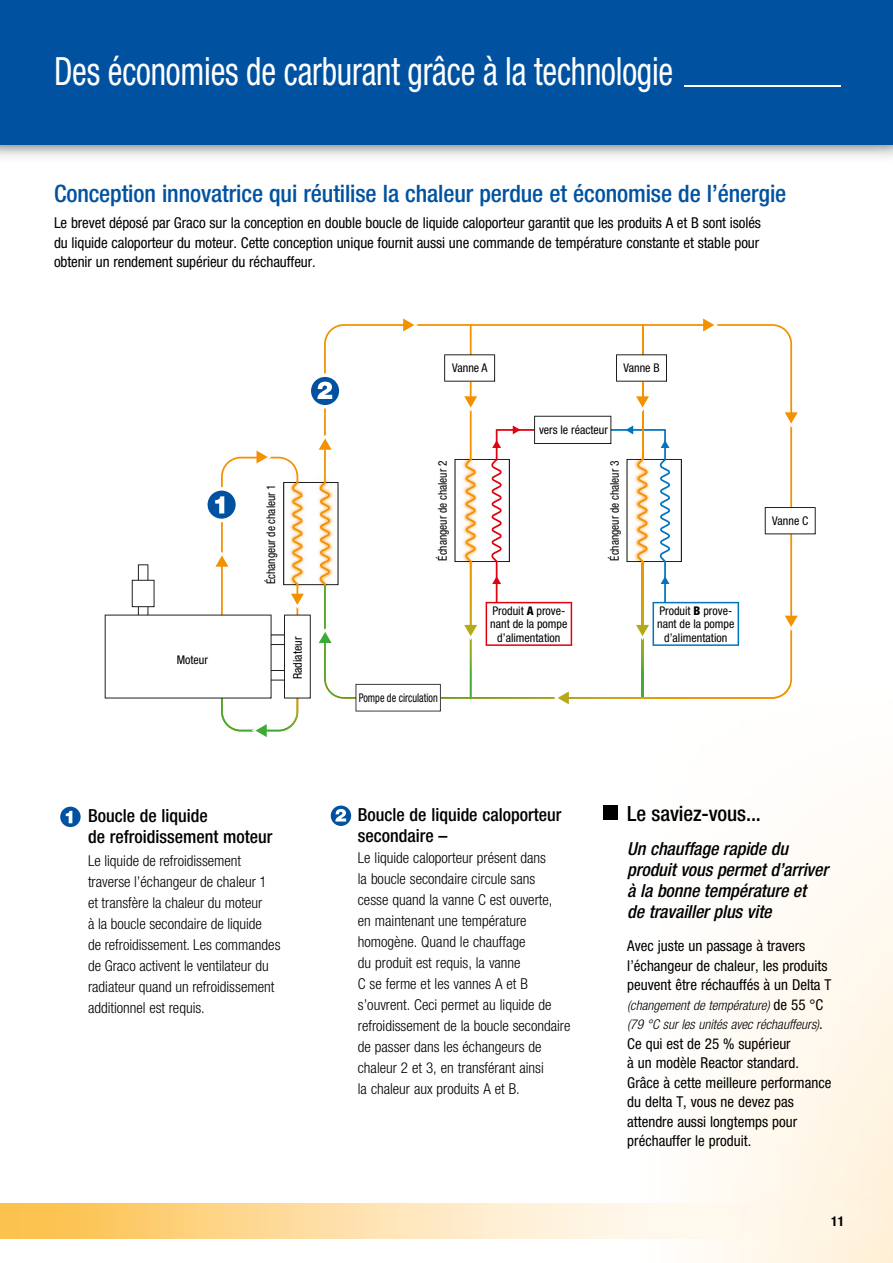
<style>
.page{position:relative;width:893px;height:1263px;background:#fff}
.page>*{position:absolute;margin:0;border:0;box-sizing:border-box;transform-origin:0 0}
.t1{font:condensed 39px "Helvetica Neue LT Std";letter-spacing:-.005em;color:#fff;scale:.85 1}
.t2{font:500 condensed 24px "Helvetica Neue LT Std";letter-spacing:-.005em;color:#0052a0}
.t3{font:500 condensed 21px "Helvetica Neue LT Std";letter-spacing:-.005em;color:#000}
.t4{font:italic 500 condensed 18px/21px "Helvetica Neue LT Std";letter-spacing:-.005em;color:#000}
.t5{font:500 condensed 18px/21px "Helvetica Neue LT Std";color:#000}
.t6{font:300 condensed 15px/21px "Helvetica Neue LT Std";color:#000}
.t7{font:condensed 15px/19.5px "Helvetica Neue LT Std";letter-spacing:-.005em;color:#000}
.t8{font:italic 300 condensed 13.5px/19.5px "Helvetica Neue LT Std";color:#000}
.t9{font:700 condensed 13.5px "Helvetica Neue LT Std";color:#000}
.t10{font:condensed 12px/13.5px "Helvetica Neue LT Std";color:#000;text-align:center}
.t11{font:condensed 12px "Helvetica Neue LT Std";color:#000;scale:.95 1}
.t12{font:condensed 12px "Helvetica Neue LT Std";color:#000;scale:.85 1}
.s1{font-weight:800}
.s2{font-weight:400;font-style:normal;font-size:15px}
</style>
<div class="page">
<svg style="left:324px;top:324px;width:468px;height:361px"></svg>
<hr style="left:470px;top:324px;width:2px;height:136px;background:#f39100">
<hr style="left:642px;top:325px;width:1px;height:134px;background:#f39100">
<svg style="left:403px;top:318px;width:15px;height:13px"></svg>
<svg style="left:703px;top:318px;width:15px;height:13px"></svg>
<svg style="left:785px;top:412px;width:13px;height:16px"></svg>
<svg style="left:785px;top:616px;width:13px;height:15px"></svg>
<svg style="left:765px;top:507px;width:51px;height:27px"></svg>
<img style="left:739px;top:685px;width:52px;height:14px">
<svg style="left:330px;top:805px;width:22px;height:21px"></svg>
<svg style="left:59px;top:805px;width:23px;height:23px"></svg>
<div style="left:58px;top:804px;width:25px;height:26px;border:3px solid #fff;border-radius:50%"></div>
<svg style="left:66px;top:811px;width:6px;height:12px"></svg>
<div style="left:603px;top:805px;width:15px;height:15px;background:#000"></div>
<img style="left:0;top:1203px;width:893px;height:35px">
<div style="left:0;top:0;width:893px;height:145px;background:#0052a0"></div>
<svg style="left:105px;top:354px;width:634px;height:383px"></svg>
<hr style="left:684px;top:85px;width:157px;height:2px;background:#fff">
<div style="left:448px;top:358px;width:44px;height:20px;background:#fff"></div>
<div style="left:619px;top:358px;width:45px;height:20px;background:#fff"></div>
<div style="left:768px;top:511px;width:45px;height:20px;background:#fff"></div>
<div style="left:537px;top:419px;width:73px;height:21px;background:#fff"></div>
<div style="left:358px;top:688px;width:81px;height:20px;background:#fff"></div>
<div style="left:152px;top:649px;width:81px;height:21px;background:#fff"></div>
<div style="left:287px;top:620px;width:21px;height:76px;background:#fff"></div>
<div style="left:260px;top:484px;width:21px;height:101px;background:#fff"></div>
<div style="left:432px;top:460px;width:21px;height:101px;background:#fff"></div>
<div style="left:604px;top:460px;width:21px;height:101px;background:#fff"></div>
<h1 class="t1" style="left:54px;top:58px;width:730px">Des économies de carburant grâce à la technologie</h1>
<h2 class="t2" style="left:54px;top:185px;width:734px">Conception innovatrice qui réutilise la chaleur perdue et économise de l’énergie</h2>
<p class="t7" style="left:54px;top:215px;width:708px">Le brevet déposé par Graco sur la conception en double boucle de liquide caloporteur garantit que les produits A et B sont isolés du liquide caloporteur du moteur. Cette conception unique fournit aussi une commande de température constante et stable pour obtenir un rendement supérieur du réchauffeur.</p>
<p class="t10" style="left:452px;top:363px;width:37px">Vanne A</p>
<p class="t10" style="left:623px;top:363px;width:38px">Vanne B</p>
<p class="t10" style="left:177px;top:654px;width:33px">Moteur</p>
<p class="t11" style="left:267px;top:584px;width:107px;rotate:-90deg">Échangeur de chaleur 1</p>
<p class="t10" style="left:292px;top:679px;width:44px;rotate:-90deg">Radiateur</p>
<p class="t5" style="left:88px;top:807px;width:186px">Boucle de liquide<br>de refroidissement moteur</p>
<p class="t6" style="left:88px;top:852px;width:194px">Le liquide de refroidissement traverse l’échangeur de chaleur 1 et transfère la chaleur du moteur<br>à la boucle secondaire de liquide<br>de refroidissement. Les commandes de Graco activent le ventilateur du radiateur quand un refroidissement additionnel est requis.</p>
<p class="t10" style="left:539px;top:424px;width:71px">vers le réacteur</p>
<p class="t11" style="left:438px;top:561px;width:107px;rotate:-90deg">Échangeur de chaleur 2</p>
<p class="t11" style="left:610px;top:561px;width:107px;rotate:-90deg">Échangeur de chaleur 3</p>
<p class="t12" style="left:359px;top:694px;width:95px">Pompe de circulation</p>
<p class="t10" style="left:490px;top:605px;width:79px">Produit <span class="s1">A</span> prove&shy;nant de la pompe d’alimentation</p>
<p class="t10" style="left:657px;top:605px;width:79px">Produit <span class="s1">B</span> prove&shy;nant de la pompe d’alimentation</p>
<p class="t10" style="left:772px;top:516px;width:38px">Vanne C</p>
<p class="t5" style="left:358px;top:807px;width:205px">Boucle de liquide caloporteur secondaire –</p>
<p class="t6" style="left:358px;top:849px;width:214px">Le liquide caloporteur présent dans<br>la boucle secondaire circule sans<br>cesse quand la vanne C est ouverte,<br>en maintenant une température homogène. Quand le chauffage<br>du produit est requis, la vanne<br>C se ferme et les vannes A et B s’ouvrent. Ceci permet au liquide de refroidissement de la boucle secondaire de passer dans les échangeurs de chaleur 2 et 3, en transférant ainsi<br>la chaleur aux produits A et B.</p>
<h3 class="t3" style="left:627px;top:805px;width:135px">Le saviez-vous...</h3>
<p class="t4" style="left:627px;top:840px;width:202px">Un chauffage rapide du produit vous permet d’arriver à la bonne température et<br>de travailler plus vite</p>
<p class="t7" style="left:627px;top:938px;width:206px">Avec juste un passage à travers l’échangeur de chaleur, les produits peuvent être réchauffés à un Delta T</p>
<p class="t8" style="left:627px;top:997px;width:198px">(changement de température) <span class="s2">de 55 °C </span>(79 °C sur les unités avec réchauffeurs)<span class="s2">.</span></p>
<p class="t7" style="left:627px;top:1035px;width:206px">Ce qui est de 25 % supérieur<br>à un modèle Reactor standard.<br>Grâce à cette meilleure performance du delta T, vous ne devez pas attendre aussi longtemps pour préchauffer le produit.</p>
<p class="t9" style="left:831px;top:1216px;width:14px">11</p>
</div>
